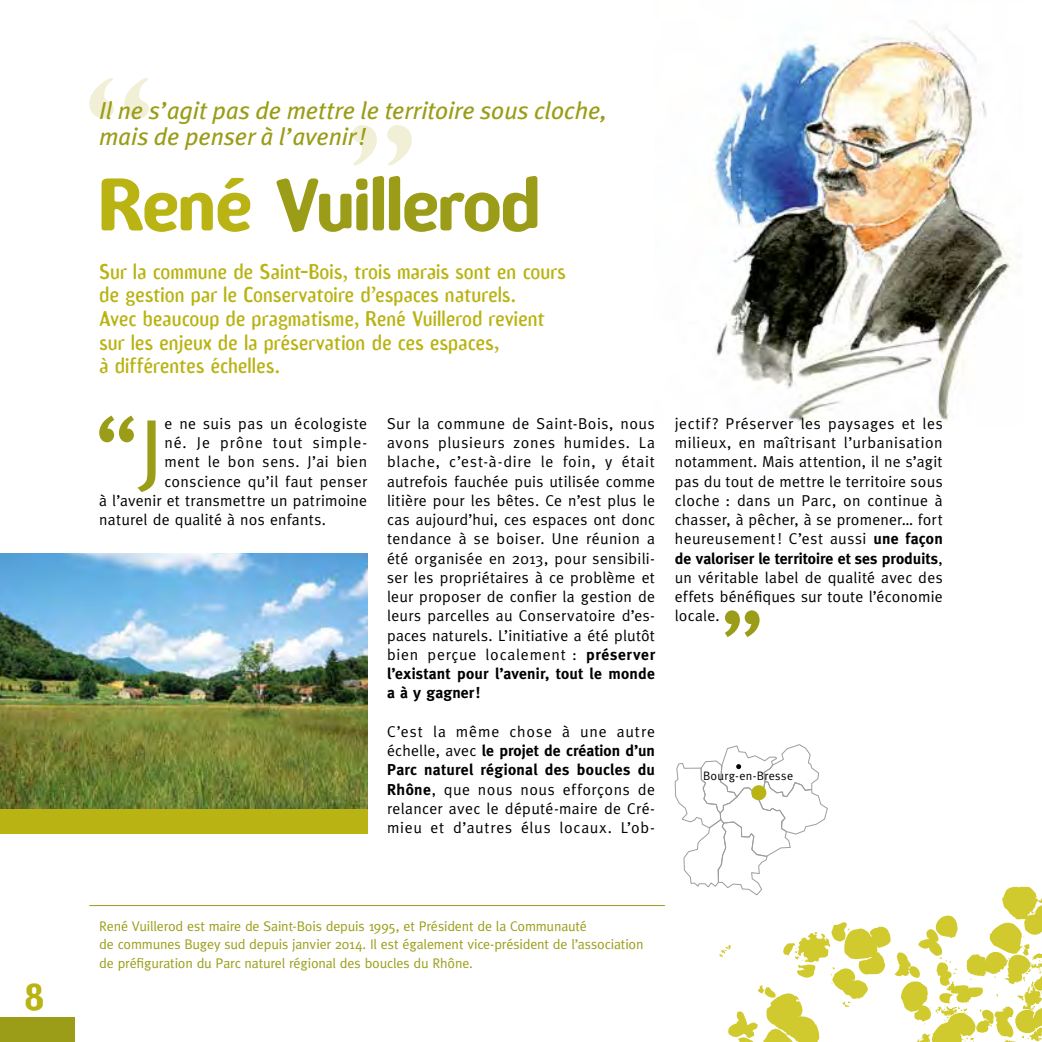
<style>
.page{position:relative;width:1042px;height:1042px;background:#fff}
.page>*{position:absolute;margin:0;border:0;box-sizing:border-box;transform-origin:0 0}
.t1{font:99.92px "Meta";color:#9b9d18}
.t2{font:700 70px "Amoebia";letter-spacing:-.015em;color:#9b9d18}
.t3{font:700 35px "Amoebia";color:#b9b313}
.t4{font:italic 24.5px/26.2px "Meta Plus";letter-spacing:-.005em;color:#9b9d18}
.t5{font:20.12px/23.6px "Amoebia Sans";letter-spacing:-.005em;color:#b9b313}
.t6{font:15.75px/19.2px "Meta";letter-spacing:.025em;color:#000;text-align:justify}
.t7{font:15.75px "Meta";letter-spacing:.055em;color:#000}
.t8{font:14px/18.4px "Meta";letter-spacing:-.01em;color:#9b9d18}
.t9{font:12.25px "Meta";letter-spacing:.03em;color:#000}
.s1{color:#b9b313}
.s2{font-size:88.02px}
.s3{font-weight:700}
</style>
<div class="page">
<img style="left:713px;top:21px;width:298px;height:404px">
<div style="left:0;top:1017px;width:74px;height:25px;background:#9b9d18"></div>
<img style="left:0;top:553px;width:367px;height:256px">
<div style="left:0;top:809px;width:367px;height:24px;background:#b9b313"></div>
<svg style="left:674px;top:744px;width:368px;height:298px"></svg>
<svg style="left:89px;top:78px;width:60px;height:40px"></svg>
<svg style="left:352px;top:125px;width:60px;height:40px"></svg>
<hr style="left:89px;top:905px;width:576px;height:1px;background:#9b9d18">
<svg style="left:725px;top:610px;width:34px;height:27px"></svg>
<h3 class="t3" style="left:25px;top:978px;width:21px">8</h3>
<h3 class="t4" style="left:99px;top:97px;width:509px">Il ne s’agit pas de mettre le territoire sous cloche, mais de penser à l’avenir !</h3>
<h2 class="t2" style="left:99px;top:168px;width:442px"><span class="s1">René</span> Vuillerod</h2>
<p class="t5" style="left:99px;top:260px;width:468px">Sur la commune de Saint-Bois, trois marais sont en cours de gestion par le Conservatoire d’espaces naturels.<br>Avec beaucoup de pragmatisme, René Vuillerod revient sur les enjeux de la préservation de ces espaces,<br>à différentes échelles.</p>
<h1 class="t1" style="left:94px;top:394px;width:72px">“<span class="s2">J</span></h1>
<p class="t6" style="left:164px;top:413px;width:204px">e ne suis pas un écologiste</p>
<p class="t7" style="left:164px;top:433px;width:204px">né. Je prône tout simple-</p>
<p class="t6" style="left:164px;top:452px;width:204px">ment le bon sens. J’ai bien</p>
<p class="t6" style="left:164px;top:471px;width:204px">conscience qu’il faut penser</p>
<p class="t6" style="left:99px;top:490px;width:269px">à l’avenir et transmettre un patrimoine</p>
<p class="t6" style="left:99px;top:510px;width:228px">naturel de qualité à nos enfants.</p>
<p class="t6" style="left:387px;top:413px;width:269px">Sur la commune de Saint-Bois, nous avons plusieurs zones humides. La blache, c’est-à-dire le foin, y était autrefois fauchée puis utilisée comme litière pour les bêtes. Ce n’est plus le cas aujourd’hui, ces espaces ont donc tendance à se boiser. Une réunion a été organisée en 2013, pour sensibili&shy;ser les propriétaires à ce problème et leur proposer de confier la gestion de leurs parcelles au Conservatoire d’es&shy;paces naturels. L’initiative a été plutôt bien perçue localement : <span class="s3">préserver l’existant pour l’avenir, tout le monde a à y gagner !</span></p>
<p class="t6" style="left:387px;top:721px;width:269px">C’est la même chose à une autre échelle, avec <span class="s3">le projet de création d’un Parc naturel régional des boucles du Rhône</span>, que nous nous efforçons de relancer avec le député-maire de Cré&shy;mieu et d’autres élus locaux. L’ob-</p>
<p class="t6" style="left:675px;top:413px;width:269px">jectif ? Préserver les paysages et les milieux, en maîtrisant l’urbanisation notamment. Mais attention, il ne s’agit pas du tout de mettre le territoire sous cloche : dans un Parc, on continue à chasser, à pêcher, à se promener… fort heureusement ! C’est aussi <span class="s3">une façon de valoriser le territoire et ses produits</span>, un véritable label de qualité avec des effets bénéfiques sur toute l’économie locale.</p>
<p class="t9" style="left:703px;top:768px;width:92px">Bourg-en-Bresse</p>
<p class="t8" style="left:99px;top:916px;width:546px">René Vuillerod est maire de Saint-Bois depuis 1995, et Président de la Communauté<br>de communes Bugey sud depuis janvier 2014. Il est également vice-président de l’association de préfiguration du Parc naturel régional des boucles du Rhône.</p>
</div>
